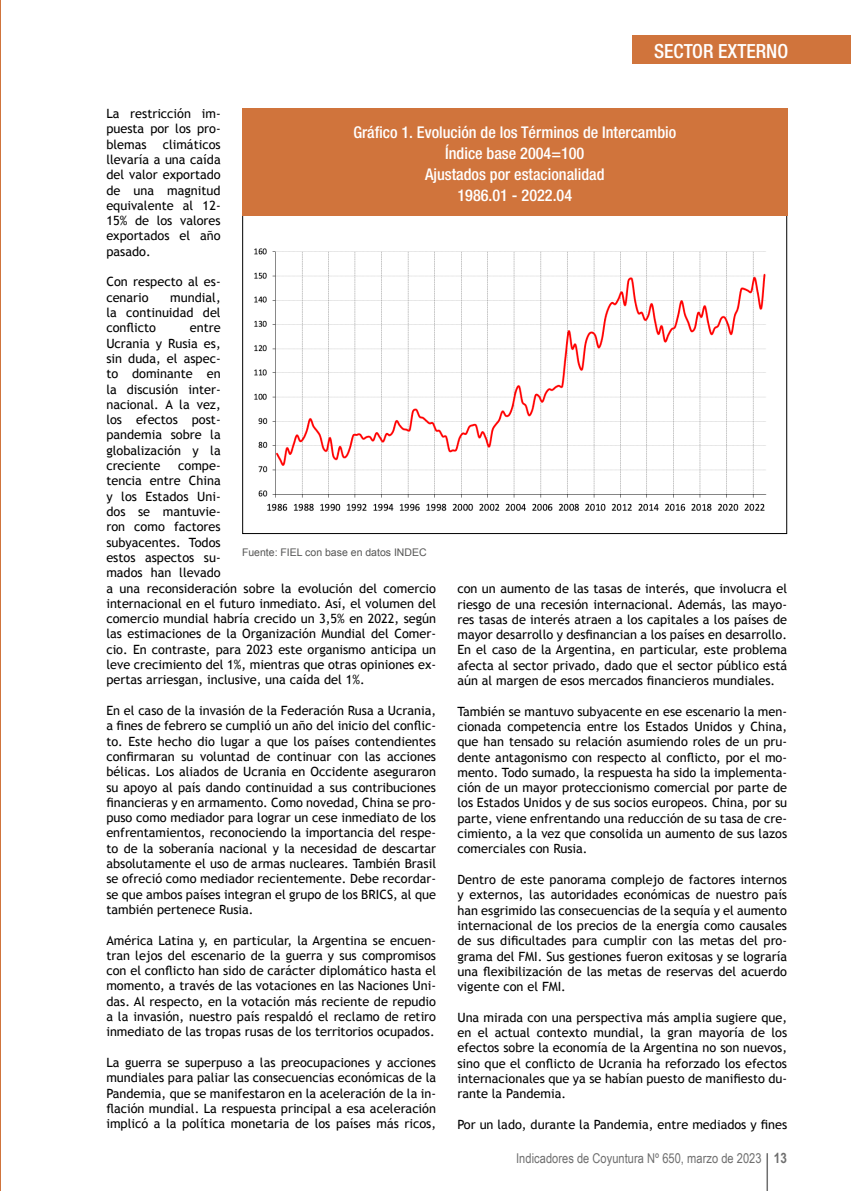
<style>
.page{position:relative;width:851px;height:1191px;background:#fff}
.page>*{position:absolute;margin:0;border:0;box-sizing:border-box;transform-origin:0 0}
.t1{font:500 condensed 19.5px "Helvetica Neue";color:#fff}
.t2{font:500 condensed 16.2px/21px "Helvetica Neue";color:#fff;text-align:center}
.t3{font:13.5px "Arial Narrow";letter-spacing:.005em;color:#6e6e6e}
.t4{font:12.75px/15.3px "Trebuchet MS";color:#000;text-align:justify}
.t5{font:10.5px "Arial";color:#565655}
.s1{font-weight:700;font-size:14.25px}
</style>
<div class="page">
<hr style="left:766px;top:1153px;width:1px;height:38px;background:#6e6e6e">
<hr style="left:0;top:0;width:1px;height:1191px;background:#d0743c">
<div style="left:632px;top:36px;width:218px;height:28px;background:#d0743c"></div>
<img style="left:254px;top:248px;width:513px;height:263px">
<div style="left:242px;top:109px;width:545px;height:107px;background:#d0743c"></div>
<h1 class="t1" style="left:654px;top:40px;width:136px">SECTOR EXTERNO</h1>
<p class="t4" style="left:106px;top:106px;width:116px">La restricción im&shy;puesta por los pro&shy;blemas</p>
<p class="t2" style="left:353px;top:122px;width:324px">Gráfico 1. Evolución de los Términos de Intercambio<br>Índice base 2004=100<br>Ajustados por estacionalidad<br>1986.01 - 2022.04</p>
<p class="t4" style="left:106px;top:137px;width:116px;text-indent:56px">climáticos llevaría a una caída del valor exportado de una magnitud equivalente al 12- 15% de los valores exportados el año pasado.</p>
<p class="t4" style="left:106px;top:274px;width:116px">Con respecto al es&shy;cenario</p>
<p class="t4" style="left:106px;top:290px;width:116px;text-indent:64px">mundial, la continuidad del conflicto</p>
<p class="t4" style="left:106px;top:320px;width:116px;text-indent:83px">entre Ucrania y Rusia es, sin duda, el aspec&shy;to dominante en la discusión inter&shy;nacional. A la vez, los efectos post&shy;pandemia sobre la globalización y la creciente</p>
<p class="t4" style="left:106px;top:458px;width:331px;text-align:left;text-indent:72px">compe-<br>tencia entre China<br>y los Estados Uni-<br>dos se mantuvie-<br>ron como factores<br>subyacentes. Todos<br>estos aspectos su-<br>mados han llevado<br>a una reconsideración sobre la evolución del comercio internacional en el futuro inmediato. Así, el volumen del comercio mundial habría crecido un 3,5% en 2022, según las estimaciones de la Organización Mundial del Comer&shy;cio. En contraste, para 2023 este organismo anticipa un leve crecimiento del 1%, mientras que otras opiniones ex&shy;pertas arriesgan, inclusive, una caída del 1%.</p>
<p class="t4" style="left:106px;top:703px;width:331px">En el caso de la invasión de la Federación Rusa a Ucrania, a fines de febrero se cumplió un año del inicio del conflic&shy;to. Este hecho dio lugar a que los países contendientes confirmaran su voluntad de continuar con las acciones bélicas. Los aliados de Ucrania en Occidente aseguraron su apoyo al país dando continuidad a sus contribuciones financieras y en armamento. Como novedad, China se pro&shy;puso como mediador para lograr un cese inmediato de los enfrentamientos, reconociendo la importancia del respe&shy;to de la soberanía nacional y la necesidad de descartar absolutamente el uso de armas nucleares. También Brasil se ofreció como mediador recientemente. Debe recordar&shy;se que ambos países integran el grupo de los BRICS, al que también pertenece Rusia.</p>
<p class="t4" style="left:106px;top:932px;width:331px">América Latina y, en particular, la Argentina se encuen&shy;tran lejos del escenario de la guerra y sus compromisos con el conflicto han sido de carácter diplomático hasta el momento, a través de las votaciones en las Naciones Uni&shy;das. Al respecto, en la votación más reciente de repudio a la invasión, nuestro país respaldó el reclamo de retiro inmediato de las tropas rusas de los territorios ocupados.</p>
<p class="t4" style="left:106px;top:1055px;width:331px">La guerra se superpuso a las preocupaciones y acciones mundiales para paliar las consecuencias económicas de la Pandemia, que se manifestaron en la aceleración de la in&shy;flación mundial. La respuesta principal a esa aceleración implicó a la política monetaria de los países más ricos,</p>
<p class="t5" style="left:242px;top:546px;width:186px">Fuente: FIEL con base en datos INDEC</p>
<p class="t4" style="left:457px;top:581px;width:331px">con un aumento de las tasas de interés, que involucra el riesgo de una recesión internacional. Además, las mayo&shy;res tasas de interés atraen a los capitales a los países de mayor desarrollo y desfinancian a los países en desarrollo.<br>En el caso de la Argentina, en particular, este problema afecta al sector privado, dado que el sector público está aún al margen de esos mercados financieros mundiales.</p>
<p class="t4" style="left:457px;top:703px;width:331px">También se mantuvo subyacente en ese escenario la men&shy;cionada competencia entre los Estados Unidos y China, que han tensado su relación asumiendo roles de un pru&shy;dente antagonismo con respecto al conflicto, por el mo&shy;mento. Todo sumado, la respuesta ha sido la implementa&shy;ción de un mayor proteccionismo comercial por parte de los Estados Unidos y de sus socios europeos. China, por su parte, viene enfrentando una reducción de su tasa de cre&shy;cimiento, a la vez que consolida un aumento de sus lazos comerciales con Rusia.</p>
<p class="t4" style="left:457px;top:872px;width:331px">Dentro de este panorama complejo de factores internos y externos, las autoridades económicas de nuestro país han esgrimido las consecuencias de la sequía y el aumento internacional de los precios de la energía como causales de sus dificultades para cumplir con las metas del pro&shy;grama del FMI. Sus gestiones fueron exitosas y se lograría una flexibilización de las metas de reservas del acuerdo vigente con el FMI.</p>
<p class="t4" style="left:457px;top:1009px;width:331px">Una mirada con una perspectiva más amplia sugiere que, en el actual contexto mundial, la gran mayoría de los efectos sobre la economía de la Argentina no son nuevos, sino que el conflicto de Ucrania ha reforzado los efectos internacionales que ya se habían puesto de manifiesto du&shy;rante la Pandemia.</p>
<p class="t4" style="left:457px;top:1116px;width:331px">Por un lado, durante la Pandemia, entre mediados y fines</p>
<p class="t3" style="left:516px;top:1148px;width:272px">Indicadores de Coyuntura Nº 650, marzo de 2023 <span class="s1">13</span></p>
</div>
